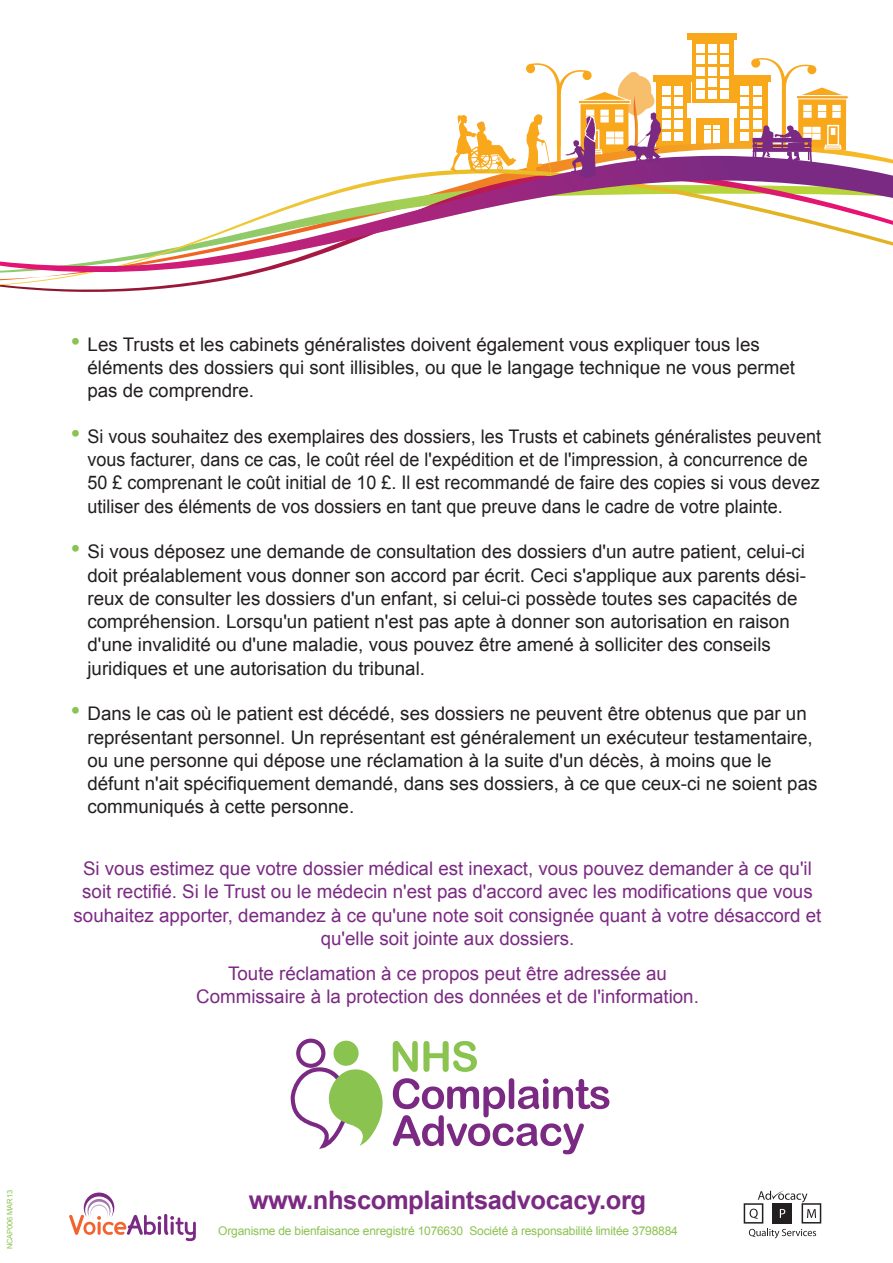
<style>
.page{position:relative;width:893px;height:1263px;background:#fff}
.page>*{position:absolute;margin:0;border:0;box-sizing:border-box;transform-origin:0 0}
.t1{font:700 25.5px "Arial";letter-spacing:-.015em;color:#7b2a83}
.t2{font:18.75px/23.2px "Arial";color:#231f20}
.t3{font:18.75px/23.2px "Arial";color:#7b2a83;text-align:center}
.t4{font:18.75px/23.2px "Arial";color:#231f20;scale:.96 1}
.t5{font:12px "Arial";letter-spacing:-.015em;color:#8ac350}
.t6{font:7.5px "Arial";letter-spacing:-.015em;color:#8ac350}
.s1{font-size:27px;color:#8ac350}
</style>
<div class="page">
<div style="left:692px;top:40px;width:41px;height:106px;background:#f9a71b"></div>
<div style="left:687px;top:33px;width:50px;height:7px;background:#f9a71b"></div>
<div style="left:653px;top:75px;width:39px;height:7px;background:#f9a71b"></div>
<div style="left:732px;top:75px;width:39px;height:7px;background:#f9a71b"></div>
<div style="left:734px;top:83px;width:34px;height:61px;background:#f9a71b"></div>
<svg style="left:661px;top:83px;width:29px;height:60px"></svg>
<div style="left:662px;top:86px;width:8px;height:8px;background:#fff"></div>
<div style="left:675px;top:86px;width:8px;height:8px;background:#fff"></div>
<div style="left:662px;top:98px;width:8px;height:8px;background:#fff"></div>
<div style="left:675px;top:98px;width:8px;height:8px;background:#fff"></div>
<div style="left:662px;top:109px;width:8px;height:8px;background:#fff"></div>
<div style="left:675px;top:109px;width:8px;height:8px;background:#fff"></div>
<div style="left:662px;top:121px;width:8px;height:8px;background:#fff"></div>
<div style="left:675px;top:121px;width:8px;height:8px;background:#fff"></div>
<div style="left:705px;top:130px;width:6px;height:15px;background:#fff"></div>
<div style="left:713px;top:130px;width:7px;height:15px;background:#fff"></div>
<svg style="left:705px;top:126px;width:15px;height:3px"></svg>
<div style="left:662px;top:132px;width:8px;height:8px;background:#fff"></div>
<div style="left:675px;top:132px;width:8px;height:8px;background:#fff"></div>
<div style="left:741px;top:86px;width:8px;height:8px;background:#fff"></div>
<div style="left:741px;top:98px;width:8px;height:8px;background:#fff"></div>
<div style="left:741px;top:109px;width:8px;height:8px;background:#fff"></div>
<div style="left:741px;top:121px;width:8px;height:8px;background:#fff"></div>
<div style="left:741px;top:132px;width:8px;height:8px;background:#fff"></div>
<div style="left:696px;top:44px;width:8px;height:8px;background:#fff"></div>
<div style="left:708px;top:44px;width:8px;height:8px;background:#fff"></div>
<div style="left:696px;top:56px;width:8px;height:8px;background:#fff"></div>
<div style="left:708px;top:56px;width:8px;height:8px;background:#fff"></div>
<div style="left:696px;top:67px;width:8px;height:8px;background:#fff"></div>
<div style="left:708px;top:67px;width:8px;height:8px;background:#fff"></div>
<div style="left:696px;top:79px;width:8px;height:8px;background:#fff"></div>
<div style="left:708px;top:79px;width:8px;height:8px;background:#fff"></div>
<div style="left:696px;top:91px;width:8px;height:8px;background:#fff"></div>
<div style="left:708px;top:90px;width:8px;height:9px;background:#fff"></div>
<div style="left:721px;top:44px;width:8px;height:8px;background:#fff"></div>
<div style="left:721px;top:56px;width:8px;height:8px;background:#fff"></div>
<div style="left:721px;top:67px;width:8px;height:8px;background:#fff"></div>
<div style="left:721px;top:79px;width:8px;height:8px;background:#fff"></div>
<div style="left:721px;top:91px;width:8px;height:8px;background:#fff"></div>
<hr style="left:691px;top:117px;width:4px;height:30px;background:#fff">
<div style="left:729px;top:117px;width:5px;height:30px;background:#fff"></div>
<div style="left:687px;top:103px;width:50px;height:15px;background:#fff"></div>
<svg style="left:0;top:285px;width:193px;height:7px"></svg>
<svg style="left:0;top:143px;width:893px;height:133px"></svg>
<svg style="left:450px;top:115px;width:67px;height:58px"></svg>
<div style="left:796px;top:95px;width:53px;height:4px;border:1px solid #fff"></div>
<svg style="left:751px;top:58px;width:96px;height:106px"></svg>
<svg style="left:526px;top:63px;width:135px;height:115px"></svg>
<svg style="left:69px;top:1192px;width:127px;height:49px"></svg>
<svg style="left:744px;top:1190px;width:77px;height:48px"></svg>
<svg style="left:393px;top:1078px;width:216px;height:76px"></svg>
<svg style="left:393px;top:1041px;width:84px;height:31px"></svg>
<svg style="left:290px;top:1038px;width:93px;height:111px"></svg>
<p class="t2" style="left:87px;top:333px;width:709px;text-indent:-16px"><span class="s1">•</span> Les Trusts et les cabinets généralistes doivent également vous expliquer tous les éléments des dossiers qui sont illisibles, ou que le langage technique ne vous permet pas de comprendre.</p>
<p class="t4" style="left:87px;top:425px;width:766px;text-indent:-17px"><span class="s1">•</span> Si vous souhaitez des exemplaires des dossiers, les Trusts et cabinets généralistes peuvent vous facturer, dans ce cas, le coût réel de l'expédition et de l'impression, à concurrence de 50 £ comprenant le coût initial de 10 £. Il est recommandé de faire des copies si vous devez utiliser des éléments de vos dossiers en tant que preuve dans le cadre de votre plainte.</p>
<p class="t2" style="left:87px;top:540px;width:720px;text-indent:-16px"><span class="s1">•</span> Si vous déposez une demande de consultation des dossiers d'un autre patient, celui-ci doit préalablement vous donner son accord par écrit. Ceci s'applique aux parents dési&shy;reux de consulter les dossiers d'un enfant, si celui-ci possède toutes ses capacités de compréhension. Lorsqu'un patient n'est pas apte à donner son autorisation en raison d'une invalidité ou d'une maladie, vous pouvez être amené à solliciter des conseils juridiques et une autorisation du tribunal.</p>
<p class="t2" style="left:87px;top:702px;width:731px;text-indent:-16px"><span class="s1">•</span> Dans le cas où le patient est décédé, ses dossiers ne peuvent être obtenus que par un représentant personnel. Un représentant est généralement un exécuteur testamentaire, ou une personne qui dépose une réclamation à la suite d'un décès, à moins que le défunt n'ait spécifiquement demandé, dans ses dossiers, à ce que ceux-ci ne soient pas communiqués à cette personne.</p>
<p class="t3" style="left:74px;top:857px;width:749px">Si vous estimez que votre dossier médical est inexact, vous pouvez demander à ce qu'il soit rectifié. Si le Trust ou le médecin n'est pas d'accord avec les modifications que vous souhaitez apporter, demandez à ce qu'une note soit consignée quant à votre désaccord et qu'elle soit jointe aux dossiers.</p>
<p class="t3" style="left:196px;top:962px;width:504px">Toute réclamation à ce propos peut être adressée au<br>Commissaire à la protection des données et de l'information.</p>
<p class="t6" style="left:5px;top:1249px;width:61px;rotate:-90deg">NCAP006 MAR13</p>
<h1 class="t1" style="left:249px;top:1183px;width:399px">www.nhscomplaintsadvocacy.org</h1>
<p class="t5" style="left:218px;top:1223px;width:461px">Organisme de bienfaisance enregistré 1076630 Société à responsabilité limitée 3798884</p>
</div>
